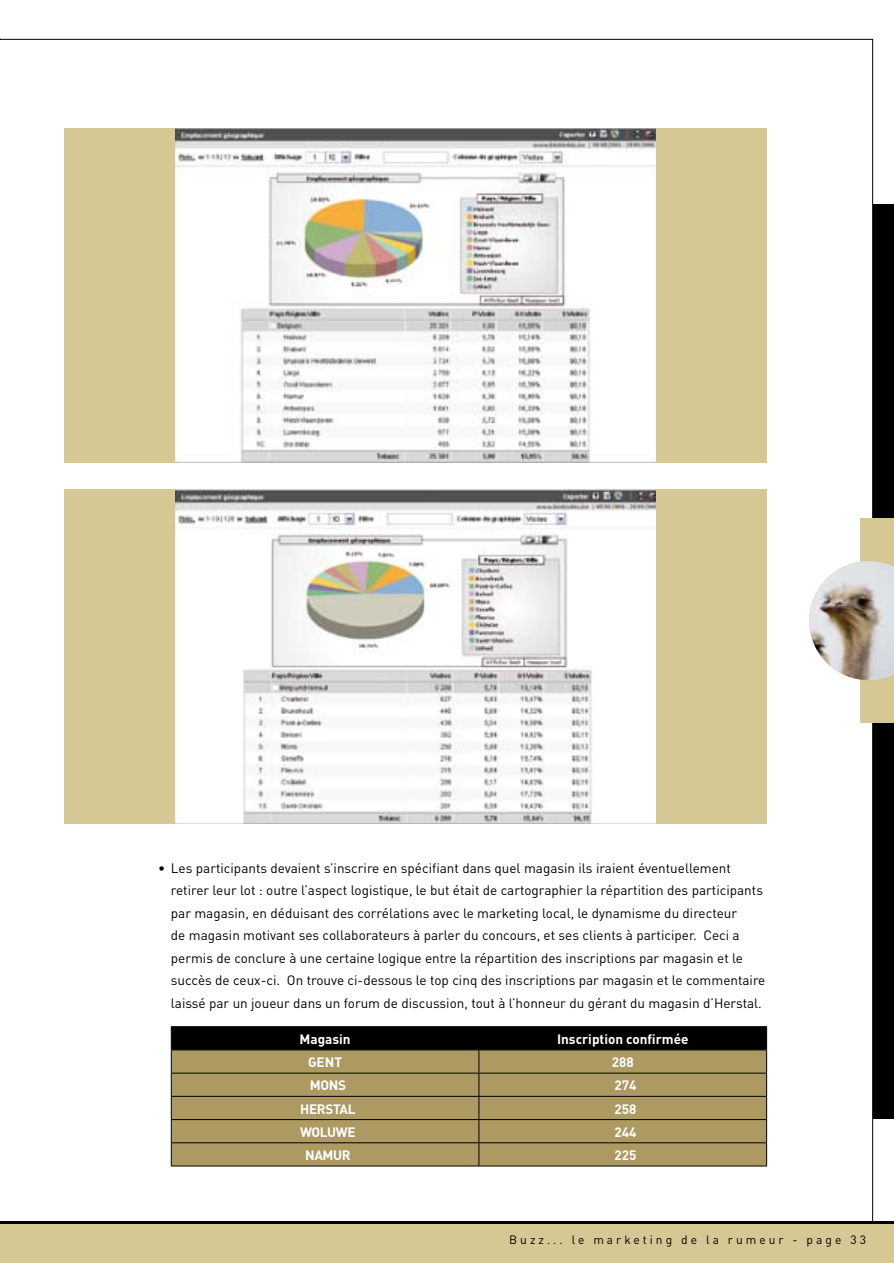
<style>
.page{position:relative;width:894px;height:1263px;background:#fff}
.page>*{position:absolute;margin:0;border:0;box-sizing:border-box;transform-origin:0 0}
.t1{font:13.5px/22.5px "DIN";color:#000}
.t2{font:700 13.5px "DIN";color:#fff}
.t3{font:700 13.5px "DIN";letter-spacing:-.025em;color:#fff}
.t4{font:12px "DIN";letter-spacing:.25em;color:#000}
</style>
<div class="page">
<div style="left:872px;top:205px;width:21px;height:914px;background:#000"></div>
<div style="left:1px;top:1221px;width:892px;height:42px;background:#d6c894"></div>
<hr style="left:1px;top:1221px;width:892px;height:2px;background:#000">
<div style="left:860px;top:519px;width:33px;height:204px;background:#d6c894"></div>
<img style="left:809px;top:561px;width:84px;height:119px">
<div style="left:64px;top:490px;width:702px;height:333px;background:#d6c894"></div>
<hr style="left:479px;top:1026px;width:287px;height:1px;background:#000">
<hr style="left:171px;top:1026px;width:308px;height:1px;background:#000">
<svg style="left:171px;top:1027px;width:596px;height:139px;background:#89794d"></svg>
<hr style="left:171px;top:1166px;width:308px;height:1px;background:#000">
<hr style="left:479px;top:1166px;width:287px;height:1px;background:#000">
<div style="left:64px;top:128px;width:702px;height:334px;background:#d6c894"></div>
<img style="left:175px;top:128px;width:480px;height:334px">
<img style="left:175px;top:490px;width:480px;height:333px">
<svg style="left:0;top:39px;width:2px;height:1224px"></svg>
<p class="t1" style="left:171px;top:856px;width:596px;text-indent:-13px">• Les participants devaient s’inscrire en spécifiant dans quel magasin ils iraient éventuellement retirer leur lot : outre l’aspect logistique, le but était de cartographier la répartition des participants par magasin, en déduisant des corrélations avec le marketing local, le dynamisme du directeur<br>de magasin motivant ses collaborateurs à parler du concours, et ses clients à participer. Ceci a permis de conclure à une certaine logique entre la répartition des inscriptions par magasin et le succès de ceux-ci. On trouve ci-dessous le top cinq des inscriptions par magasin et le commentaire laissé par un joueur dans un forum de discussion, tout à l’honneur du gérant du magasin d’Herstal.</p>
<p class="t2" style="left:299px;top:1030px;width:53px">Magasin</p>
<p class="t2" style="left:557px;top:1030px;width:133px">Inscription confirmée</p>
<p class="t2" style="left:308px;top:1053px;width:36px">GENT</p>
<p class="t2" style="left:611px;top:1053px;width:23px">288</p>
<p class="t2" style="left:310px;top:1077px;width:38px">MONS</p>
<p class="t2" style="left:614px;top:1077px;width:23px">274</p>
<p class="t3" style="left:300px;top:1100px;width:57px">HERSTAL</p>
<p class="t2" style="left:614px;top:1100px;width:23px">258</p>
<p class="t2" style="left:300px;top:1123px;width:57px">WOLUWE</p>
<p class="t2" style="left:614px;top:1123px;width:23px">244</p>
<p class="t2" style="left:305px;top:1146px;width:47px">NAMUR</p>
<p class="t2" style="left:614px;top:1146px;width:23px">225</p>
<p class="t4" style="left:509px;top:1232px;width:358px">Buzz... le marketing de la rumeur - page 33</p>
</div>
